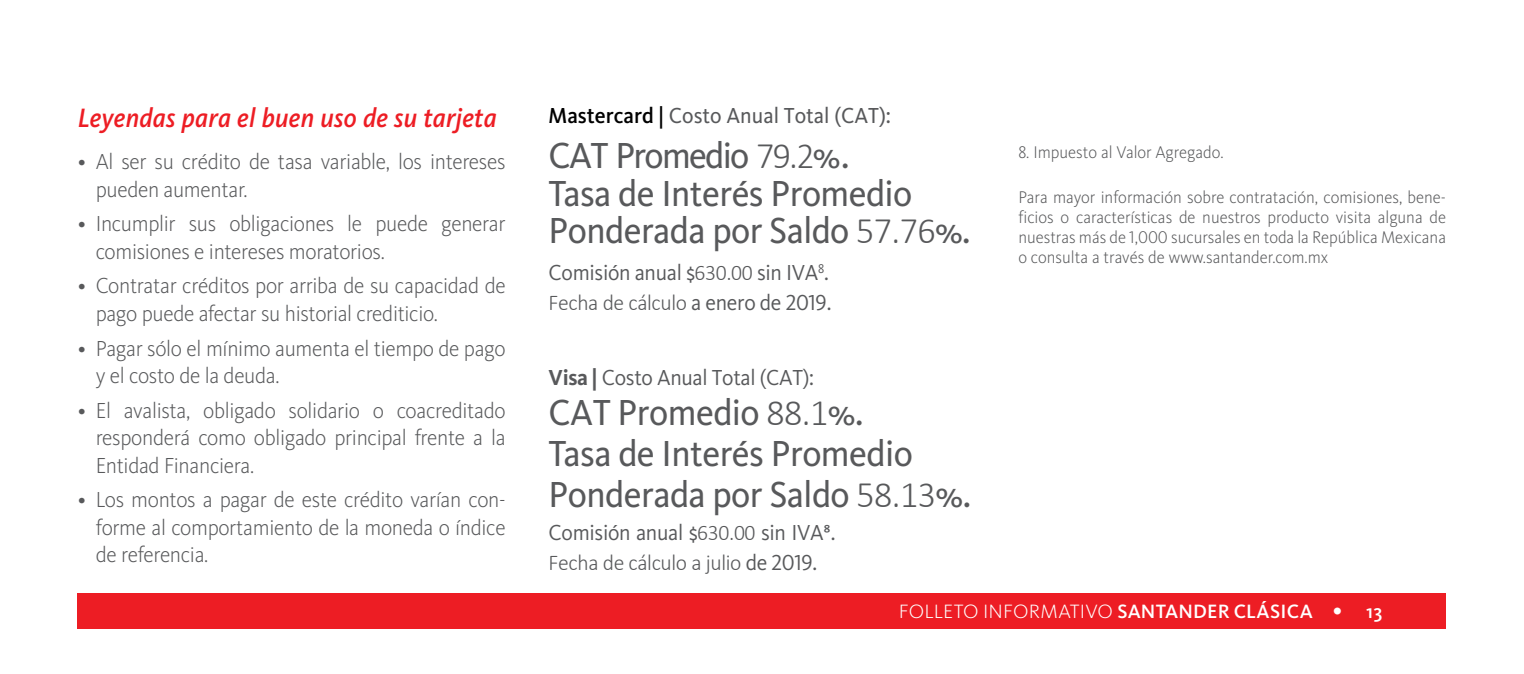
<style>
.page{position:relative;width:1524px;height:674px;background:#fff}
.page>*{position:absolute;margin:0;border:0;box-sizing:border-box;transform-origin:0 0}
.t1{font:37.5px/37.5px "Kievit OT";letter-spacing:-.015em;color:#58595b;scale:.96 1}
.t2{font:italic 500 27.5px "Kievit OT";letter-spacing:.01em;color:#ed1d24;scale:.94 1}
.t3{font:300 22.5px/27.5px "Kievit OT";letter-spacing:-.015em;color:#58595b;scale:.96 1}
.t4{font:22.5px "Kievit OT";letter-spacing:-.015em;color:#58595b;scale:.96 1}
.t5{font:300 22.5px "Calibri";letter-spacing:-.015em;color:#58595b;scale:.96 1}
.t6{font:22.5px "Kievit OT";color:#58595b;scale:.96 1}
.t7{font:300 20px "Kievit OT";letter-spacing:.005em;color:#fff}
.t8{font:300 17.5px/20px "Kievit OT";color:#58595b;text-align:justify;scale:.96 1}
.s1{font-weight:400}
.s2{font-weight:500;color:#000}
.s3{font-family:"Calibri";font-weight:300}
.s4{font-family:"Kievit OT";font-weight:400}
.s5{font-weight:700}
.s6{font-weight:500}
.s7{font-family:"Frutiger";font-weight:900}
</style>
<div class="page">
<div style="left:78px;top:593px;width:1368px;height:35px;background:#ed1d24"></div>
<p class="t2" style="left:78px;top:101px;width:447px">Leyendas para el buen uso de su tarjeta</p>
<p class="t3" style="left:96px;top:147px;width:428px;text-indent:-18px"><span class="s1">•</span> Al ser su crédito de tasa variable, los intereses pueden aumentar.</p>
<p class="t3" style="left:96px;top:209px;width:428px;text-indent:-18px"><span class="s1">•</span> Incumplir sus obligaciones le puede generar comisiones e intereses moratorios.</p>
<p class="t3" style="left:96px;top:272px;width:428px;text-indent:-18px"><span class="s1">•</span> Contratar créditos por arriba de su capacidad de pago puede afectar su historial crediticio.</p>
<p class="t3" style="left:96px;top:334px;width:428px;text-indent:-18px"><span class="s1">•</span> Pagar sólo el mínimo aumenta el tiempo de pago y el costo de la deuda.</p>
<p class="t3" style="left:96px;top:396px;width:428px;text-align:justify;text-indent:-18px"><span class="s1">•</span> El avalista, obligado solidario o coacreditado responderá como obligado principal frente a la Entidad Financiera.</p>
<p class="t3" style="left:96px;top:485px;width:428px;text-align:justify;text-indent:-18px"><span class="s1">•</span> Los montos a pagar de este crédito varían con&shy;forme al comportamiento de la moneda o índice de referencia.</p>
<p class="t6" style="left:549px;top:102px;width:358px"><span class="s2">Mastercard |</span> Costo Anual Total (CAT):</p>
<h1 class="t1" style="left:549px;top:136px;width:441px">CAT Promedio <span class="s3">79.2</span>%.<br>Tasa de Interés Promedio<br>Ponderada por Saldo <span class="s3">57.76</span>%.</h1>
<p class="t4" style="left:549px;top:259px;width:294px">Comisión anual $<span class="s3">630.00</span> sin IVA<sup>8</sup>.</p>
<p class="t5" style="left:549px;top:288px;width:296px">Fecha de cálculo <span class="s4">a enero de 2019.</span></p>
<p class="t4" style="left:549px;top:363px;width:278px"><span class="s5">Visa |</span> Costo Anual Total (CAT):</p>
<h1 class="t1" style="left:549px;top:392px;width:442px;line-height:40.8px">CAT Promedio <span class="s3">88.1</span>%.<br>Tasa de Interés Promedio<br>Ponderada por Saldo <span class="s3">58.13</span>%.</h1>
<p class="t4" style="left:549px;top:518px;width:300px">Comisión anual $<span class="s3">630.00</span> sin IVA⁸.</p>
<p class="t5" style="left:549px;top:548px;width:281px">Fecha de cálculo a julio <span class="s4">de 2019.</span></p>
<p class="t8" style="left:1018px;top:142px;width:215px">8. Impuesto al Valor Agregado.</p>
<p class="t8" style="left:1018px;top:187px;width:447px">Para mayor información sobre contratación, comisiones, bene&shy;ficios o características de nuestros producto visita alguna de nuestras más de 1,000 sucursales en toda la República Mexicana o consulta a través de www.santander.com.mx</p>
<p class="t7" style="left:899px;top:598px;width:485px">FOLLETO INFORMATIVO <span class="s6">SANTANDER CLÁSICA</span> <span class="s7">•</span> <span class="s6">13</span></p>
</div>
